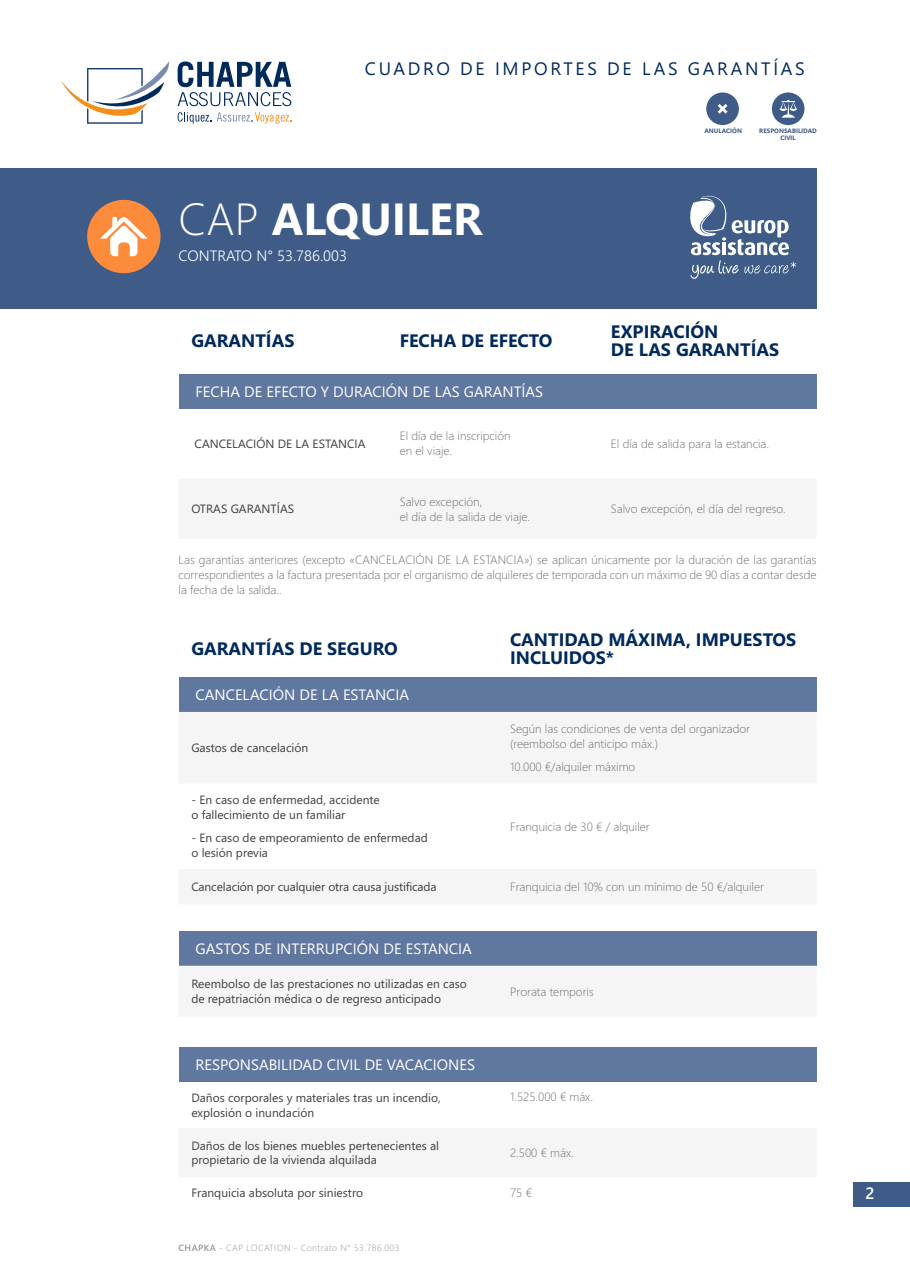
<style>
.page{position:relative;width:910px;height:1280px;background:#fff}
.page>*{position:absolute;margin:0;border:0;box-sizing:border-box;transform-origin:0 0}
.t1{font:700 45px "Segoe WP";color:#fff}
.TITRE_RUBRIQUE{font:700 18px/18px "Segoe WP";color:#00295c}
.t2{font:18px "Segoe WP";letter-spacing:.15em;color:#00295c}
.t3{font:600 16.5px "Segoe WP";color:#fff}
.Liste_Standard{font:15px "Segoe WP";color:#fff}
.t4{font:300 15px "Segoe WP";color:#fff}
.Liste_Standard-2{font:300 12px/15px "Segoe WP";color:#6c6d70}
.Liste_Standard-3{font:12px/15px "Segoe WP";color:#3e3e3f}
.t5{font:300 9px "Segoe WP";letter-spacing:.05em;color:#939598}
.Titre_Paragraphe{font:700 6.3px/6.9px "Segoe WP";color:#3f5c88;text-align:center}
.s1{font-weight:300}
.s2{font-weight:600}
</style>
<div class="page">
<div style="left:854px;top:1182px;width:56px;height:25px;background:#3f5c88"></div>
<svg style="left:61px;top:62px;width:108px;height:62px"></svg>
<svg style="left:178px;top:112px;width:33px;height:12px"></svg>
<svg style="left:217px;top:112px;width:74px;height:12px"></svg>
<svg style="left:178px;top:61px;width:113px;height:45px"></svg>
<div style="left:179px;top:678px;width:637px;height:34px;background:#60779f"></div>
<div style="left:179px;top:932px;width:637px;height:34px;background:#60779f"></div>
<div style="left:179px;top:374px;width:637px;height:34px;background:#60779f"></div>
<div style="left:179px;top:1048px;width:637px;height:34px;background:#60779f"></div>
<div style="left:0;top:168px;width:816px;height:141px;background:#3f5c88"></div>
<div style="left:87px;top:200px;width:74px;height:73px;background:#fc8c3b;border-radius:50%"></div>
<svg style="left:100px;top:217px;width:48px;height:39px"></svg>
<div style="left:772px;top:92px;width:32px;height:33px;background:#3f5c88;border-radius:50%"></div>
<svg style="left:779px;top:100px;width:18px;height:18px"></svg>
<div style="left:706px;top:92px;width:33px;height:33px;background:#3f5c88;border-radius:50%"></div>
<svg style="left:718px;top:104px;width:9px;height:10px"></svg>
<svg style="left:690px;top:196px;width:106px;height:83px"></svg>
<p class="t2" style="left:365px;top:56px;width:441px">CUADRO DE IMPORTES DE LAS GARANTÍAS</p>
<p class="t1" style="left:179px;top:187px;width:305px"><span class="s1">CAP</span> ALQUILER</p>
<p class="t4" style="left:179px;top:246px;width:170px">CONTRATO N° 53.786.003</p>
<p class="TITRE_RUBRIQUE" style="left:191px;top:331px;width:105px">GARANTÍAS</p>
<p class="TITRE_RUBRIQUE" style="left:400px;top:331px;width:154px">FECHA DE EFECTO</p>
<p class="Titre_Paragraphe" style="left:704px;top:127px;width:39px">ANULACIÓN</p>
<p class="Titre_Paragraphe" style="left:759px;top:127px;width:59px">RESPONSABILIDAD<br>CIVIL</p>
<p class="TITRE_RUBRIQUE" style="left:611px;top:322px;width:170px">EXPIRACIÓN<br>DE LAS GARANTÍAS</p>
<p class="Liste_Standard" style="left:196px;top:381px;width:349px">FECHA DE EFECTO Y DURACIÓN DE LAS GARANTÍAS</p>
<p class="Liste_Standard-3" style="left:195px;top:436px;width:172px">CANCELACIÓN DE LA ESTANCIA</p>
<p class="Liste_Standard-2" style="left:400px;top:428px;width:112px">El día de la inscripción en el viaje.</p>
<p class="Liste_Standard-2" style="left:611px;top:436px;width:160px">El día de salida para la estancia.</p>
<p class="Liste_Standard-3" style="left:191px;top:501px;width:104px">OTRAS GARANTÍAS</p>
<p class="Liste_Standard-2" style="left:400px;top:493px;width:132px">Salvo excepción,<br>el día de la salida de viaje.</p>
<p class="Liste_Standard-2" style="left:611px;top:501px;width:176px">Salvo excepción, el día del regreso.</p>
<p class="Liste_Standard-2" style="left:179px;top:552px;width:639px;text-align:justify">Las garantías anteriores (excepto «CANCELACIÓN DE LA ESTANCIA») se aplican únicamente por la duración de las garantías correspondientes a la factura presentada por el organismo de alquileres de temporada con un máximo de 90 días a contar desde la fecha de la salida..</p>
<p class="TITRE_RUBRIQUE" style="left:191px;top:639px;width:208px">GARANTÍAS DE SEGURO</p>
<p class="TITRE_RUBRIQUE" style="left:510px;top:630px;width:288px">CANTIDAD MÁXIMA, IMPUESTOS<br>INCLUIDOS*</p>
<p class="Liste_Standard" style="left:196px;top:685px;width:215px">CANCELACIÓN DE LA ESTANCIA</p>
<p class="Liste_Standard-3" style="left:191px;top:740px;width:118px">Gastos de cancelación</p>
<p class="Liste_Standard-3" style="left:191px;top:791px;width:190px">- En caso de enfermedad, accidente o fallecimiento de un familiar</p>
<p class="Liste_Standard-3" style="left:191px;top:830px;width:238px">- En caso de empeoramiento de enfermedad o lesión previa</p>
<p class="Liste_Standard-2" style="left:510px;top:721px;width:241px;line-height:14.4px">Según las condiciones de venta del organizador (reembolso del anticipo máx.)</p>
<p class="Liste_Standard-2" style="left:510px;top:758px;width:127px">10.000 €/alquiler máximo</p>
<p class="Liste_Standard-2" style="left:510px;top:818px;width:141px">Franquicia de 30 € / alquiler</p>
<p class="Liste_Standard-3" style="left:191px;top:879px;width:247px">Cancelación por cualquier otra causa justificada</p>
<p class="Liste_Standard-2" style="left:510px;top:879px;width:255px">Franquicia del 10% con un mínimo de 50 €/alquiler</p>
<p class="Liste_Standard" style="left:196px;top:938px;width:278px">GASTOS DE INTERRUPCIÓN DE ESTANCIA</p>
<p class="Liste_Standard-3" style="left:191px;top:976px;width:277px">Reembolso de las prestaciones no utilizadas en caso</p>
<p class="Liste_Standard-3" style="left:191px;top:990px;width:251px">de repatriación médica o de regreso anticipado</p>
<p class="Liste_Standard-2" style="left:510px;top:983px;width:85px">Prorata temporis</p>
<p class="Liste_Standard" style="left:196px;top:1055px;width:281px">RESPONSABILIDAD CIVIL DE VACACIONES</p>
<p class="Liste_Standard-3" style="left:191px;top:1090px;width:251px;line-height:14.4px">Daños corporales y materiales tras un incendio, explosión o inundación</p>
<p class="Liste_Standard-2" style="left:510px;top:1089px;width:84px">1.525.000 € máx.</p>
<p class="Liste_Standard-3" style="left:191px;top:1138px;width:249px;line-height:14.4px">Daños de los bienes muebles pertenecientes al propietario de la vivienda alquilada</p>
<p class="Liste_Standard-2" style="left:510px;top:1145px;width:65px">2.500 € máx.</p>
<p class="Liste_Standard-3" style="left:191px;top:1184px;width:173px">Franquicia absoluta por siniestro</p>
<p class="Liste_Standard-2" style="left:510px;top:1184px;width:23px">75 €</p>
<p class="t5" style="left:179px;top:1242px;width:222px"><span class="s2">CHAPKA</span> - CAP LOCATION - Contrato N° 53.786.003</p>
<h3 class="t3" style="left:865px;top:1182px;width:11px">2</h3>
</div>
